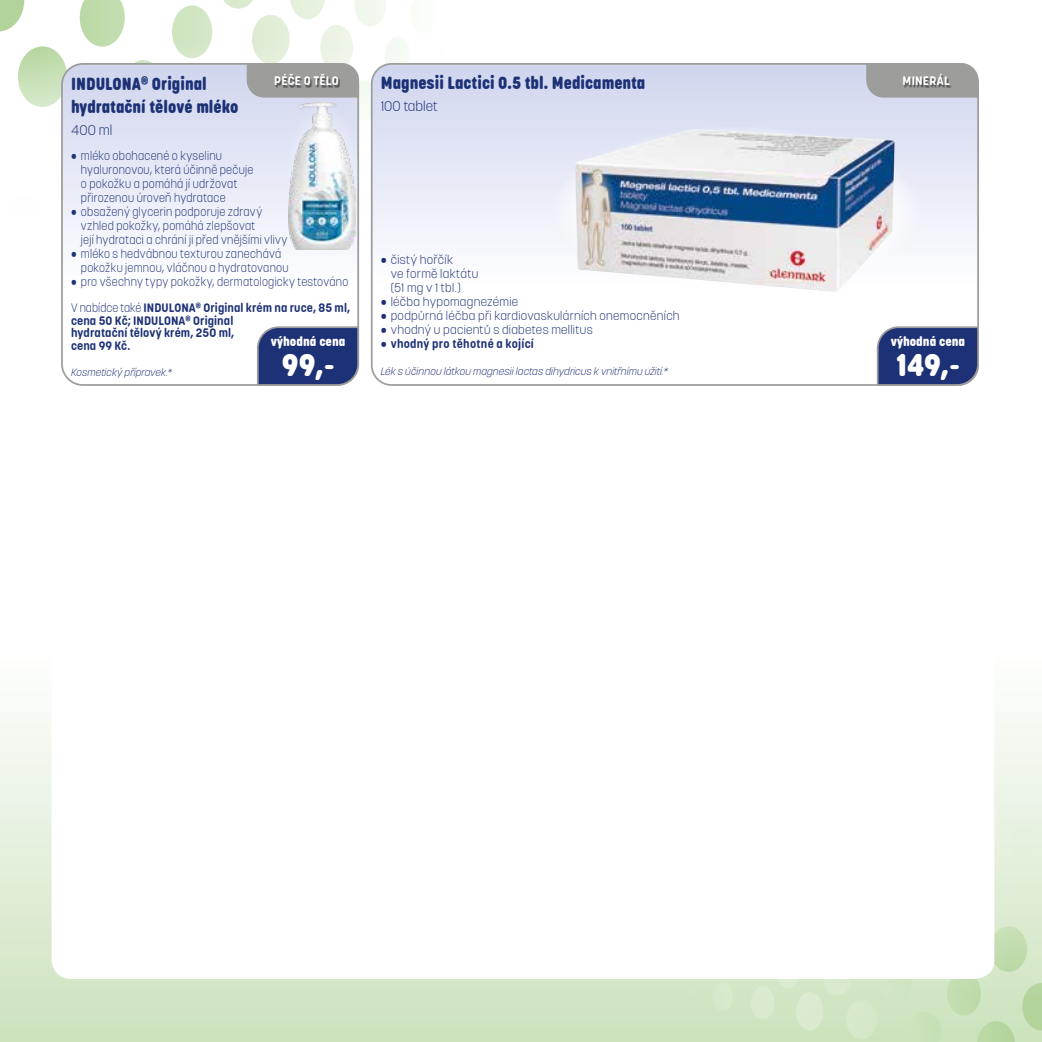
<style>
.page{position:relative;width:1042px;height:1042px;background:#fff}
.page>*{position:absolute;margin:0;border:0;box-sizing:border-box;transform-origin:0 0}
.t1{font:800 31.32px "Korolev Rounded";color:#fff}
.t2{font:800 17.5px/22.8px "Korolev Rounded";color:#1d3176;scale:.95 1}
.t3{font:300 14px "Korolev Rounded";color:#1d3176}
.t4{font:800 12.95px "Korolev Rounded";color:#fff}
.t5{font:300 12.25px/14px "Korolev Rounded";letter-spacing:.025em;color:#1d3176;scale:.92 1}
.t6{font:300 12.25px/14px "Korolev Rounded";letter-spacing:.025em;color:#1d3176}
.t7{font:700 12.25px/12.8px "Korolev Rounded";letter-spacing:.01em;color:#1d3176;text-align:justify}
.t8{font:700 12.25px "Korolev Rounded";letter-spacing:.02em;color:#fff}
.t9{font:italic 300 10.5px "Korolev Rounded";letter-spacing:.01em;color:#1d3176}
.s1{font-weight:700}
.s2{font-weight:300}
</style>
<div class="page">
<svg style="left:359px;top:189px;width:1px;height:27px"></svg>
<div style="left:0;top:645px;width:1042px;height:397px;background:linear-gradient(to bottom,#fff,#cce2bd)"></div>
<svg style="left:1009px;top:827px;width:26px;height:34px"></svg>
<svg style="left:679px;top:874px;width:363px;height:168px;background:#cfe4c1"></svg>
<div style="left:52px;top:439px;width:942px;height:540px;background:#fff;border-radius:20px"></div>
<svg style="left:374px;top:66px;width:602px;height:317px"></svg>
<svg style="left:552px;top:125px;width:371px;height:173px"></svg>
<svg style="left:64px;top:176px;width:292px;height:207px"></svg>
<svg style="left:0;top:0;width:482px;height:176px"></svg>
<div style="left:276px;top:75px;width:64px;height:13px;background:#000;opacity:.5"></div>
<svg style="left:865px;top:63px;width:114px;height:36px;background:#a3a3a4"></svg>
<div style="left:904px;top:75px;width:48px;height:13px;background:#000;opacity:.5"></div>
<svg style="left:256px;top:325px;width:104px;height:61px;background:#374882"></svg>
<svg style="left:876px;top:325px;width:103px;height:61px;background:#354681"></svg>
<img style="left:288px;top:102px;width:67px;height:148px">
<img style="left:574px;top:129px;width:320px;height:163px">
<h2 class="t2" style="left:71px;top:73px;width:178px">INDULONA<sup>®</sup> Original hydratační tělové mléko</h2>
<p class="t3" style="left:71px;top:121px;width:43px">400 ml</p>
<p class="t8" style="left:274px;top:73px;width:66px">PÉČE O TĚLO</p>
<p class="t8" style="left:902px;top:73px;width:49px">MINERÁL</p>
<h2 class="t2" style="left:381px;top:72px;width:280px">Magnesii Lactici 0.5 tbl. Medicamenta</h2>
<p class="t3" style="left:381px;top:97px;width:59px">100 tablet</p>
<p class="t5" style="left:81px;top:149px;width:189px;text-indent:-10px">• mléko obohacené o kyselinu hyaluronovou, která účinně pečuje o pokožku a pomáhá jí udržovat přirozenou úroveň hydratace</p>
<p class="t5" style="left:81px;top:205px;width:226px;text-indent:-10px">• obsažený glycerin podporuje zdravý vzhled pokožky, pomáhá zlepšovat<br>její hydrataci a chrání ji před vnějšími vlivy</p>
<p class="t5" style="left:81px;top:247px;width:227px;text-indent:-10px">• mléko s hedvábnou texturou zanechává pokožku jemnou, vláčnou a hydratovanou</p>
<p class="t5" style="left:71px;top:269px;width:305px;line-height:25.6px">• pro všechny typy pokožky, dermatologicky testováno<br>V nabídce také <span class="s1">INDULONA</span><sup>®</sup> <span class="s1">Original krém na ruce, 85 ml,</span></p>
<p class="t7" style="left:71px;top:314px;width:165px">cena 50 Kč; INDULONA<sup>®</sup> Original hydratační tělový krém, 250 ml, cena 99 Kč.</p>
<p class="t9" style="left:71px;top:366px;width:103px">Kosmetický přípravek.*</p>
<p class="t4" style="left:271px;top:334px;width:76px">výhodná cena</p>
<h1 class="t1" style="left:282px;top:345px;width:54px">99,-</h1>
<p class="t6" style="left:391px;top:253px;width:89px;text-indent:-10px">• čistý hořčík<br>ve formě laktátu (51 mg v 1 tbl.)</p>
<p class="t6" style="left:381px;top:295px;width:139px">• léčba hypomagnezémie</p>
<p class="t6" style="left:381px;top:309px;width:300px">• podpůrná léčba při kardiovaskulárních onemocněních</p>
<p class="t6" style="left:381px;top:323px;width:214px">• vhodný u pacientů s diabetes mellitus</p>
<p class="t7" style="left:381px;top:337px;width:155px"><span class="s2">•</span> vhodný pro těhotné a kojící</p>
<p class="t9" style="left:381px;top:365px;width:289px">Lék s účinnou látkou magnesii lactas dihydricus k vnitřnímu užití.*</p>
<p class="t4" style="left:891px;top:334px;width:76px">výhodná cena</p>
<h1 class="t1" style="left:896px;top:345px;width:65px">149,-</h1>
</div>
